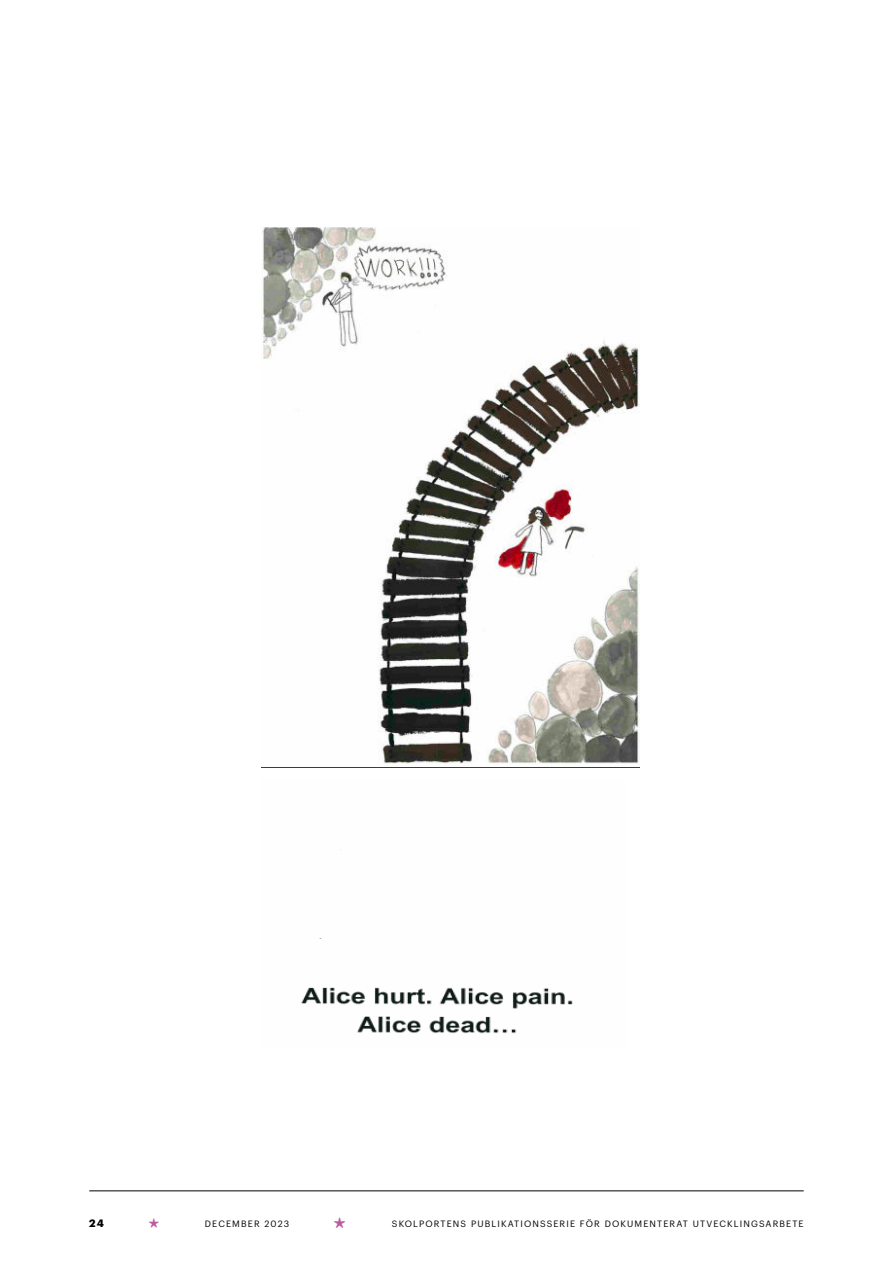
<style>
.page{position:relative;width:893px;height:1263px;background:#fff}
.page>*{position:absolute;margin:0;border:0;box-sizing:border-box;transform-origin:0 0}
.t1{font:700 24px "Bembo Std";color:#bb5b9e}
.t2{font:700 21px "Bembo Std";color:#bb5b9e}
.t3{font:700 10.5px "Graphik";color:#000}
.t4{font:9px "Graphik";letter-spacing:.125em;color:#000}
</style>
<div class="page">
<hr style="left:89px;top:1190px;width:715px;height:1px;background:#000">
<img style="left:262px;top:227px;width:378px;height:537px">
<img style="left:301px;top:938px;width:272px;height:96px">
<p class="t3" style="left:89px;top:1217px;width:16px">24</p>
<h2 class="t2" style="left:148px;top:1212px;width:12px">*</h2>
<p class="t4" style="left:205px;top:1219px;width:86px">DECEMBER 2023</p>
<h1 class="t1" style="left:333px;top:1210px;width:14px">*</h1>
<p class="t4" style="left:392px;top:1219px;width:413px">SKOLPORTENS PUBLIKATIONSSERIE FÖR DOKUMENTERAT UTVECKLINGSARBETE</p>
</div>
